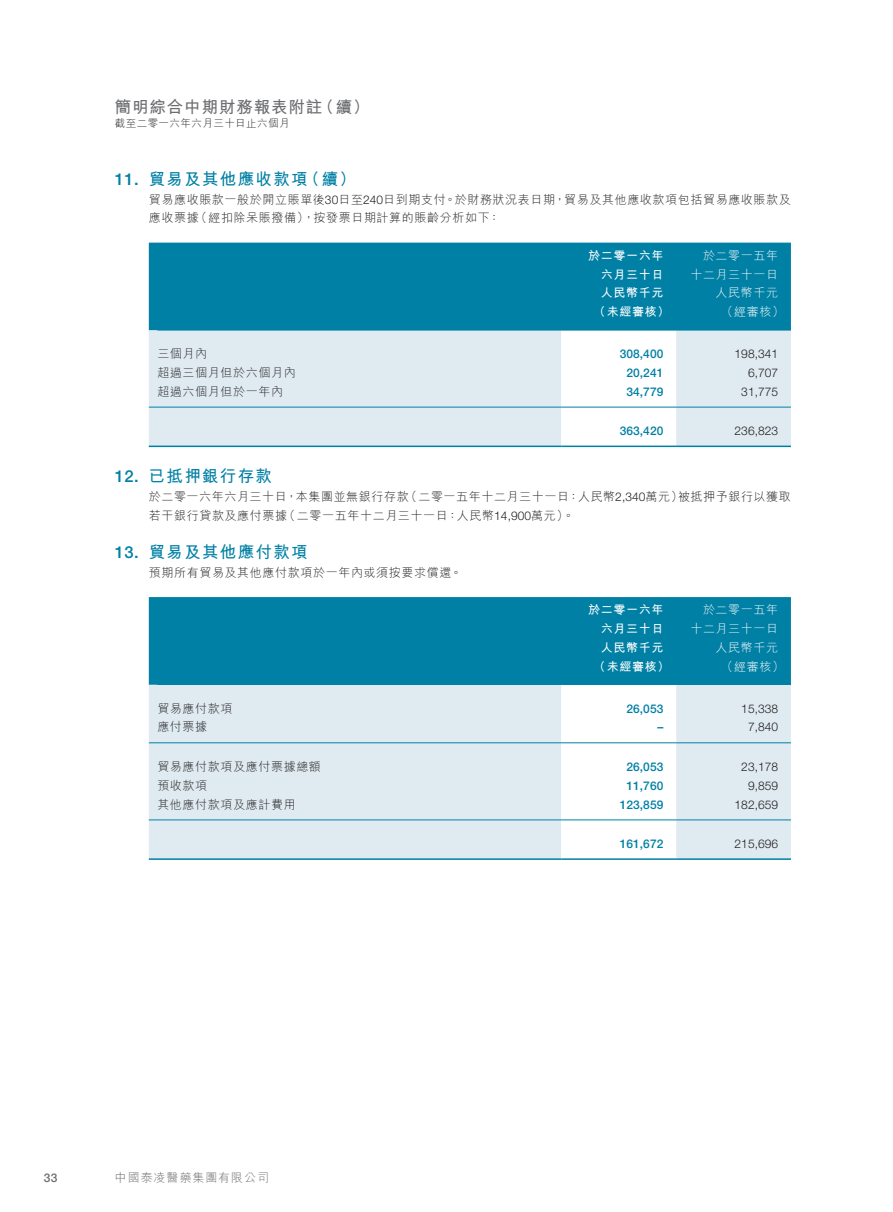
<style>
.page{position:relative;width:893px;height:1212px;background:#fff}
.page>*{position:absolute;margin:0;border:0;box-sizing:border-box;transform-origin:0 0}
.Heading_1{font:700 16.5px "M Hei HK";letter-spacing:.08em;color:#0080a5}
.t1{font:700 16.5px "M Hei HK";letter-spacing:.055em;color:#6c6d70}
.Heading_1-2{font:500 16.5px "Helvetica Neue LT Std";color:#0080a5}
.Body_Text{font:300 12px/18.8px "M Hei HK";letter-spacing:.055em;color:#231f20}
.Body_Text-2{font:300 12px "Helvetica Neue LT Std";letter-spacing:.005em;color:#231f20}
.Body_Text-3{font:500 12px "Helvetica Neue LT Std";letter-spacing:.005em;color:#0080a5}
.Body_Text-4{font:300 12px "M Hei HK";letter-spacing:.055em;color:#fff}
.Body_Text-5{font:700 12px "M Hei HK";letter-spacing:.055em;color:#fff}
.t2{font:300 12px "M Hei HK";letter-spacing:.08em;color:#6c6d70}
.t3{font:500 12px "Helvetica Neue LT Std";color:#6c6d70}
.t4{font:300 10.5px "M Hei HK";letter-spacing:.045em;color:#231f20}
.s1{font-family:"Helvetica Neue LT Std"}
</style>
<div class="page">
<div style="left:149px;top:243px;width:642px;height:87px;background:#0080a5"></div>
<div style="left:149px;top:330px;width:642px;height:116px;background:#dfebf1"></div>
<svg style="left:561px;top:331px;width:115px;height:115px"></svg>
<hr style="left:157px;top:330px;width:404px;height:1px;background:#0080a5">
<hr style="left:561px;top:330px;width:115px;height:1px;background:#0080a5">
<hr style="left:676px;top:330px;width:115px;height:1px;background:#0080a5">
<hr style="left:149px;top:407px;width:412px;height:1px;background:#0080a5">
<hr style="left:561px;top:407px;width:115px;height:1px;background:#0080a5">
<hr style="left:676px;top:407px;width:115px;height:1px;background:#0080a5">
<hr style="left:149px;top:446px;width:412px;height:1px;background:#0080a5">
<hr style="left:561px;top:446px;width:115px;height:1px;background:#0080a5">
<hr style="left:676px;top:446px;width:115px;height:1px;background:#0080a5">
<div style="left:149px;top:597px;width:642px;height:88px;background:#0080a5"></div>
<div style="left:149px;top:685px;width:642px;height:173px;background:#dfebf1"></div>
<svg style="left:561px;top:685px;width:115px;height:173px"></svg>
<hr style="left:157px;top:684px;width:404px;height:1px;background:#0080a5">
<hr style="left:561px;top:684px;width:115px;height:1px;background:#0080a5">
<hr style="left:676px;top:684px;width:115px;height:1px;background:#0080a5">
<hr style="left:149px;top:742px;width:412px;height:1px;background:#0080a5">
<hr style="left:561px;top:742px;width:115px;height:1px;background:#0080a5">
<hr style="left:676px;top:742px;width:115px;height:1px;background:#0080a5">
<hr style="left:149px;top:819px;width:412px;height:1px;background:#0080a5">
<hr style="left:561px;top:819px;width:115px;height:1px;background:#0080a5">
<hr style="left:676px;top:819px;width:115px;height:1px;background:#0080a5">
<hr style="left:149px;top:858px;width:412px;height:2px;background:#0080a5">
<hr style="left:561px;top:858px;width:115px;height:2px;background:#0080a5">
<hr style="left:676px;top:858px;width:115px;height:2px;background:#0080a5">
<h1 class="t1" style="left:115px;top:94px;width:209px">簡明綜合中期財務報表附註</h1>
<p class="t4" style="left:115px;top:118px;width:176px">截至二零一六年六月三十日止六個月</p>
<h1 class="t1" style="left:318px;top:94px;width:54px">（續(</h1>
<p class="Heading_1-2" style="left:115px;top:169px;width:25px">11.</p>
<p class="Heading_1" style="left:149px;top:167px;width:160px">貿易及其他應收款項</p>
<p class="Heading_1" style="left:303px;top:167px;width:54px">（續(</p>
<p class="Body_Text" style="left:195px;top:190px;width:597px;text-indent:-46px">貿易應收賬款一般於開立賬單後<span class="s1">30</span>日至<span class="s1">240</span>日到期支付。於財務狀況表日期，貿易及其他應收款項包括貿易應收賬款及（經扣除呆賬撥備，）按發票日期計算的賬齡分析如下：</p>
<p class="Body_Text" style="left:149px;top:208px;width:51px">應收票據</p>
<p class="Body_Text-5" style="left:588px;top:247px;width:77px">於二零一六年</p>
<p class="Body_Text-5" style="left:601px;top:265px;width:64px">六月三十日</p>
<p class="Body_Text-5" style="left:601px;top:284px;width:64px">人民幣千元</p>
<p class="Body_Text-5" style="left:594px;top:303px;width:77px">（未經審核）</p>
<p class="Body_Text-4" style="left:703px;top:249px;width:77px">於二零一五年</p>
<p class="Body_Text-4" style="left:690px;top:268px;width:89px">十二月三十一日</p>
<p class="Body_Text-4" style="left:716px;top:287px;width:64px">人民幣千元</p>
<p class="Body_Text-4" style="left:721px;top:306px;width:65px">（經審核(</p>
<p class="Body_Text" style="left:157px;top:344px;width:51px">三個月內</p>
<p class="Body_Text-3" style="left:620px;top:347px;width:45px">308,400</p>
<p class="Body_Text-2" style="left:735px;top:347px;width:45px">198,341</p>
<p class="Body_Text" style="left:157px;top:363px;width:140px">超過三個月但於六個月內</p>
<p class="Body_Text-3" style="left:626px;top:366px;width:38px">20,241</p>
<p class="Body_Text-2" style="left:748px;top:365px;width:32px">6,707</p>
<p class="Body_Text" style="left:157px;top:382px;width:127px">超過六個月但於一年內</p>
<p class="Body_Text-3" style="left:626px;top:384px;width:38px">34,779</p>
<p class="Body_Text-2" style="left:741px;top:384px;width:38px">31,775</p>
<p class="Body_Text-3" style="left:620px;top:424px;width:45px">363,420</p>
<p class="Body_Text-2" style="left:735px;top:424px;width:45px">236,823</p>
<p class="Heading_1-2" style="left:115px;top:467px;width:25px">12.</p>
<p class="Heading_1-2" style="left:115px;top:542px;width:25px">13.</p>
<p class="Heading_1" style="left:149px;top:464px;width:125px">已抵押銀行存款</p>
<p class="Body_Text" style="left:405px;top:487px;width:279px">（二零一五年十二月三十一日：人民幣<span class="s1">2,340</span>萬元）</p>
<p class="Body_Text" style="left:284px;top:487px;width:292px;text-indent:-135px">於二零一六年六月三十日，本集團並無銀行存款<br>（二零一五年十二月三十一日：人民幣<span class="s1">14,900</span>萬元。(</p>
<p class="Body_Text" style="left:678px;top:487px;width:114px">被抵押予銀行以獲取</p>
<p class="Body_Text" style="left:149px;top:506px;width:140px">若干銀行貸款及應付票據</p>
<p class="Heading_1" style="left:149px;top:540px;width:160px">貿易及其他應付款項</p>
<p class="Body_Text" style="left:149px;top:563px;width:315px">預期所有貿易及其他應付款項於一年內或須按要求償還。</p>
<p class="Body_Text-5" style="left:588px;top:601px;width:77px">於二零一六年</p>
<p class="Body_Text-5" style="left:601px;top:620px;width:64px">六月三十日</p>
<p class="Body_Text-5" style="left:601px;top:639px;width:64px">人民幣千元</p>
<p class="Body_Text-5" style="left:594px;top:657px;width:77px">（未經審核）</p>
<p class="Body_Text-4" style="left:703px;top:604px;width:77px">於二零一五年</p>
<p class="Body_Text-4" style="left:690px;top:622px;width:89px">十二月三十一日</p>
<p class="Body_Text-4" style="left:716px;top:641px;width:64px">人民幣千元</p>
<p class="Body_Text-4" style="left:721px;top:660px;width:65px">（經審核(</p>
<p class="Body_Text" style="left:157px;top:699px;width:77px">貿易應付款項</p>
<p class="Body_Text-3" style="left:626px;top:701px;width:38px">26,053</p>
<p class="Body_Text-2" style="left:741px;top:701px;width:38px">15,338</p>
<p class="Body_Text" style="left:157px;top:717px;width:51px">應付票據</p>
<p class="Body_Text-3" style="left:657px;top:720px;width:7px">–</p>
<p class="Body_Text-2" style="left:748px;top:720px;width:32px">7,840</p>
<p class="Body_Text" style="left:157px;top:757px;width:165px">貿易應付款項及應付票據總額</p>
<p class="Body_Text-3" style="left:626px;top:760px;width:38px">26,053</p>
<p class="Body_Text-2" style="left:741px;top:759px;width:38px">23,178</p>
<p class="Body_Text" style="left:157px;top:776px;width:51px">預收款項</p>
<p class="Body_Text-3" style="left:626px;top:778px;width:38px">11,760</p>
<p class="Body_Text-2" style="left:748px;top:778px;width:32px">9,859</p>
<p class="Body_Text" style="left:157px;top:794px;width:140px">其他應付款項及應計費用</p>
<p class="Body_Text-3" style="left:620px;top:797px;width:45px">123,859</p>
<p class="Body_Text-2" style="left:735px;top:797px;width:45px">182,659</p>
<p class="Body_Text-3" style="left:620px;top:837px;width:45px">161,672</p>
<p class="Body_Text-2" style="left:735px;top:836px;width:45px">215,696</p>
<p class="t3" style="left:44px;top:1170px;width:15px">33</p>
<p class="t2" style="left:115px;top:1171px;width:156px">中國泰凌醫藥集團有限公司</p>
</div>
